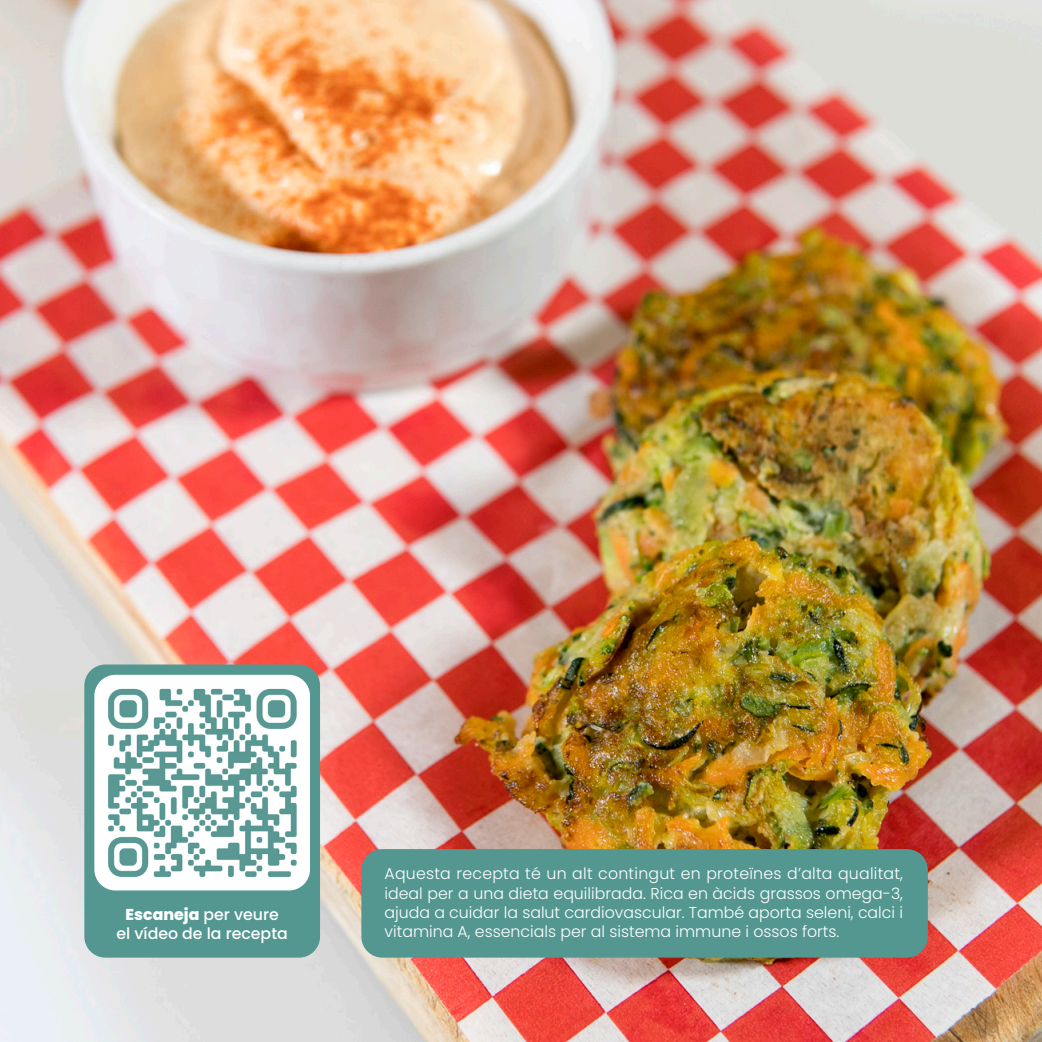
<style>
.page{position:relative;width:1042px;height:1042px;background:#fff}
.page>*{position:absolute;margin:0;border:0;box-sizing:border-box;transform-origin:0 0}
.t1{font:300 15.75px/19.2px "Poppins";color:#fff;text-align:justify}
.t2{font:500 15.75px "Poppins";color:#fff}
.t3{font:800 15.75px "Poppins";color:#fff}
.s1{font-weight:500}
</style>
<div class="page">
<img style="left:0;top:0;width:1042px;height:1042px">
<div style="left:84px;top:664px;width:236px;height:293px;background:#549791;border-radius:21px"></div>
<div style="left:94px;top:675px;width:216px;height:215px;background:#fff;border-radius:21px"></div>
<div style="left:361px;top:849px;width:567px;height:108px;background:#549791;border-radius:21px"></div>
<img style="left:107px;top:688px;width:190px;height:190px">
<p class="t3" style="left:125px;top:905px;width:155px">Escaneja <span class="s1">per veure</span></p>
<p class="t2" style="left:116px;top:924px;width:173px">el vídeo de la recepta</p>
<p class="t1" style="left:384px;top:864px;width:520px">Aquesta recepta té un alt contingut en proteïnes d’alta qualitat, ideal per a una dieta equilibrada. Rica en àcids grassos omega-3, ajuda a cuidar la salut cardiovascular. També aporta seleni, calci i vitamina A, essencials per al sistema immune i ossos forts.</p>
</div>
